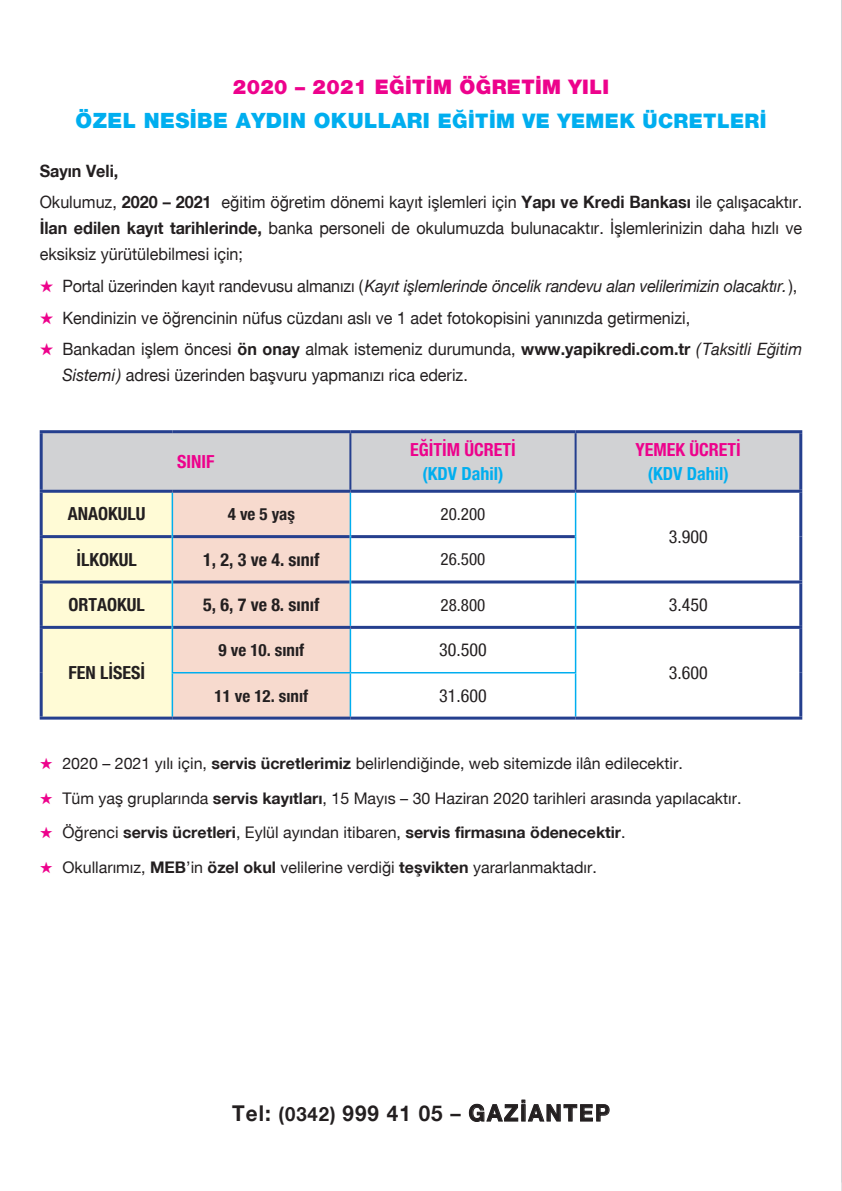
<style>
.page{position:relative;width:842px;height:1191px;background:#fff}
.page>*{position:absolute;margin:0;border:0;box-sizing:border-box;transform-origin:0 0}
.t1{font:700 21.8px "Helvetica Neue TM";letter-spacing:.05em;color:#231f20;scale:.95 1}
.t2{font:21px "Helvetica Neue TM Black";letter-spacing:.02em;color:#00aeef}
.t3{font:20px "Helvetica Neue TM Black";letter-spacing:.02em;color:#ed028c}
.t4{font:700 18px "Helvetica Neue TM Condensed";color:#231f20}
.t5{font:700 18px "Helvetica Neue TM Condensed";color:#ed028c}
.t6{font:18px "Helvetica Neue TM Condensed";color:#231f20}
.t7{font:700 18px "Helvetica Neue TM Condensed";color:#00aeef}
.t8{font:17px/26px "Helvetica Neue TM";color:#231f20;scale:.95 1}
.t9{font:italic 17px "Helvetica Neue TM";letter-spacing:-.01em;color:#231f20;scale:.95 1}
.t10{font:700 17px "Helvetica Neue TM Condensed";color:#231f20}
.t11{font:17px "Helvetica Neue TM Condensed";color:#231f20}
.t12{font:16px "Helvetica Neue TM";color:#231f20}
.t13{font:700 16px "Helvetica Neue TM";color:#231f20}
.s1{font-size:20px}
.s2{font-weight:700}
.s3{color:#ed028c}
.s4{font-style:normal}
.s5{font-style:italic}
.s6{font-weight:400}
.s7{font-size:19.6px}
.s8{font-size:23px}
</style>
<div class="page">
<hr style="left:841px;top:0;width:1px;height:1191px;background:#c7c8ca">
<div style="left:43px;top:433px;width:756px;height:57px;background:#d1d2d4"></div>
<div style="left:43px;top:493px;width:129px;height:223px;background:#fffbd6"></div>
<div style="left:173px;top:493px;width:177px;height:223px;background:#f7dace"></div>
<hr style="left:350px;top:629px;width:1px;height:43px;background:#00aeef">
<hr style="left:172px;top:672px;width:178px;height:1px;background:#00aeef">
<hr style="left:350px;top:673px;width:1px;height:43px;background:#00aeef">
<hr style="left:173px;top:626px;width:177px;height:3px;background:#253f8e">
<hr style="left:349px;top:433px;width:2px;height:57px;background:#253f8e">
<hr style="left:575px;top:433px;width:2px;height:57px;background:#253f8e">
<hr style="left:40px;top:430px;width:132px;height:3px;background:#253f8e">
<hr style="left:40px;top:433px;width:3px;height:57px;background:#253f8e">
<hr style="left:172px;top:430px;width:178px;height:3px;background:#253f8e">
<hr style="left:350px;top:430px;width:226px;height:3px;background:#253f8e">
<hr style="left:576px;top:430px;width:226px;height:3px;background:#253f8e">
<hr style="left:799px;top:433px;width:3px;height:57px;background:#253f8e">
<hr style="left:40px;top:493px;width:3px;height:42px;background:#253f8e">
<hr style="left:799px;top:493px;width:3px;height:43px;background:#253f8e">
<hr style="left:40px;top:538px;width:3px;height:42px;background:#253f8e">
<hr style="left:799px;top:536px;width:3px;height:44px;background:#253f8e">
<hr style="left:40px;top:583px;width:3px;height:43px;background:#253f8e">
<hr style="left:799px;top:583px;width:3px;height:43px;background:#253f8e">
<hr style="left:40px;top:629px;width:3px;height:43px;background:#253f8e">
<hr style="left:799px;top:629px;width:3px;height:43px;background:#253f8e">
<hr style="left:40px;top:672px;width:3px;height:44px;background:#253f8e">
<hr style="left:799px;top:672px;width:3px;height:44px;background:#253f8e">
<hr style="left:40px;top:490px;width:132px;height:3px;background:#253f8e">
<hr style="left:172px;top:490px;width:178px;height:3px;background:#253f8e">
<hr style="left:350px;top:490px;width:226px;height:3px;background:#253f8e">
<hr style="left:576px;top:490px;width:226px;height:3px;background:#253f8e">
<hr style="left:40px;top:535px;width:132px;height:3px;background:#253f8e">
<hr style="left:173px;top:535px;width:177px;height:3px;background:#253f8e">
<hr style="left:351px;top:535px;width:224px;height:3px;background:#253f8e">
<hr style="left:40px;top:580px;width:132px;height:3px;background:#253f8e">
<hr style="left:173px;top:580px;width:177px;height:3px;background:#253f8e">
<hr style="left:351px;top:580px;width:224px;height:3px;background:#253f8e">
<hr style="left:576px;top:580px;width:226px;height:3px;background:#253f8e">
<hr style="left:40px;top:626px;width:132px;height:3px;background:#253f8e">
<hr style="left:350px;top:626px;width:225px;height:3px;background:#253f8e">
<hr style="left:576px;top:626px;width:226px;height:3px;background:#253f8e">
<hr style="left:350px;top:672px;width:226px;height:1px;background:#00aeef">
<hr style="left:575px;top:627px;width:1px;height:45px;background:#00aeef">
<hr style="left:575px;top:673px;width:1px;height:43px;background:#00aeef">
<hr style="left:575px;top:493px;width:1px;height:43px;background:#00aeef">
<hr style="left:575px;top:536px;width:1px;height:46px;background:#00aeef">
<hr style="left:575px;top:582px;width:1px;height:45px;background:#00aeef">
<hr style="left:172px;top:493px;width:1px;height:43px;background:#00aeef">
<hr style="left:172px;top:536px;width:1px;height:46px;background:#00aeef">
<hr style="left:172px;top:582px;width:1px;height:45px;background:#00aeef">
<hr style="left:172px;top:627px;width:1px;height:45px;background:#00aeef">
<hr style="left:172px;top:673px;width:1px;height:43px;background:#00aeef">
<hr style="left:350px;top:493px;width:1px;height:43px;background:#00aeef">
<hr style="left:350px;top:536px;width:1px;height:46px;background:#00aeef">
<hr style="left:350px;top:582px;width:1px;height:44px;background:#00aeef">
<hr style="left:40px;top:716px;width:132px;height:3px;background:#253f8e">
<hr style="left:576px;top:716px;width:226px;height:3px;background:#253f8e">
<hr style="left:172px;top:716px;width:178px;height:3px;background:#253f8e">
<hr style="left:350px;top:716px;width:226px;height:3px;background:#253f8e">
<svg style="left:469px;top:1100px;width:140px;height:21px"></svg>
<p class="t3" style="left:233px;top:75px;width:378px">2020 – 2021 E⁄‹T‹M ÖĞRETİM YILI</p>
<p class="t2" style="left:76px;top:108px;width:692px">ÖZEL NESİBE AYDIN OKULLARI <span class="s1">EĞİTİM VE YEMEK ÜCRETLERİ</span></p>
<p class="t8" style="left:40px;top:154px;width:804px;line-height:31.6px"><span class="s2">Sayın Veli,<br></span>Okulumuz, <span class="s2">2020 – 2021</span> eğitim öğretim dönemi kayıt işlemleri için <span class="s2">Yapı ve Kredi Bankası</span> ile çalışacaktır.</p>
<p class="t8" style="left:40px;top:215px;width:804px"><span class="s2">İlan edilen kayıt tarihlerinde,</span> banka personeli de okulumuzda bulunacaktır. İşlemlerinizin daha hızlı ve eksiksiz yürütülebilmesi için;</p>
<p class="t9" style="left:40px;top:276px;width:799px"><span class="s3">★</span> <span class="s4">Portal üzerinden kayıt randevusu almanızı (</span>Kayıt işlemlerinde öncelik randevu alan velilerimizin olacaktır.<span class="s4">),</span></p>
<p class="t8" style="left:40px;top:304px;width:686px"><span class="s3">★</span> Kendinizin ve öğrencinin nüfus cüzdanı aslı ve 1 adet fotokopisini yanınızda getirmenizi,</p>
<p class="t8" style="left:62px;top:336px;width:780px;text-indent:-23px"><span class="s3">★</span> Bankadan işlem öncesi <span class="s2">ön onay</span> almak istemeniz durumunda, <span class="s2">www.yapikredi.com.tr</span> <span class="s5">(Taksitli Eğitim<br>Sistemi)</span> adresi üzerinden başvuru yapmanızı rica ederiz.</p>
<p class="t5" style="left:177px;top:450px;width:39px">SINIF</p>
<p class="t5" style="left:410px;top:438px;width:107px">EĞİTİM ÜCRETİ</p>
<p class="t7" style="left:422px;top:462px;width:82px">(KDV Dahil)</p>
<p class="t4" style="left:68px;top:503px;width:79px">ANAOKULU</p>
<p class="t10" style="left:228px;top:503px;width:69px">4 ve 5 yaş</p>
<p class="t11" style="left:441px;top:504px;width:46px">20.200</p>
<p class="t5" style="left:635px;top:438px;width:107px">YEMEK ÜCRETİ</p>
<p class="t7" style="left:648px;top:462px;width:82px">(KDV Dahil)</p>
<p class="t6" style="left:669px;top:526px;width:40px">3.900</p>
<p class="t4" style="left:77px;top:548px;width:62px">İLKOKUL</p>
<p class="t4" style="left:203px;top:548px;width:118px">1, 2, 3 ve 4. sınıf</p>
<p class="t11" style="left:441px;top:549px;width:46px">26.500</p>
<p class="t4" style="left:69px;top:594px;width:78px">ORTAOKUL</p>
<p class="t4" style="left:203px;top:594px;width:118px">5, 6, 7 ve 8. sınıf</p>
<p class="t11" style="left:441px;top:595px;width:46px">28.800</p>
<p class="t6" style="left:669px;top:594px;width:40px">3.450</p>
<p class="t4" style="left:68px;top:662px;width:78px">FEN LİSESİ</p>
<p class="t10" style="left:219px;top:640px;width:87px">9 ve 10. sınıf</p>
<p class="t6" style="left:439px;top:639px;width:49px">30.500</p>
<p class="t10" style="left:215px;top:685px;width:95px">11 ve 12. sınıf</p>
<p class="t6" style="left:439px;top:685px;width:49px">31.600</p>
<p class="t6" style="left:669px;top:662px;width:40px">3.600</p>
<p class="t12" style="left:40px;top:753px;width:645px"><span class="s3">★</span> 2020 – 2021 yılı için, <span class="s2">servis ücretlerimiz</span> belirlendiğinde, web sitemizde ilân edilecektir.</p>
<p class="t12" style="left:40px;top:788px;width:703px"><span class="s3">★</span> Tüm yaş gruplarında <span class="s2">servis kayıtları</span>, 15 Mayıs – 30 Haziran 2020 tarihleri arasında yapılacaktır.</p>
<p class="t13" style="left:40px;top:823px;width:587px"><span class="s3">★</span> <span class="s6">Öğrenci</span> servis ücretleri<span class="s6">, Eylül ayından itibaren,</span> servis firmasına ödenecektir<span class="s6">.</span></p>
<p class="t12" style="left:40px;top:858px;width:559px"><span class="s3">★</span> Okullarımız, <span class="s2">MEB</span>’in <span class="s2">özel okul</span> velilerine verdiği <span class="s2">teşvikten</span> yararlanmaktadır.</p>
<p class="t1" style="left:232px;top:1099px;width:399px">Tel: <span class="s7">(0342)</span> 999 41 05 – <span class="s8">GAZİANTEP</span></p>
</div>
